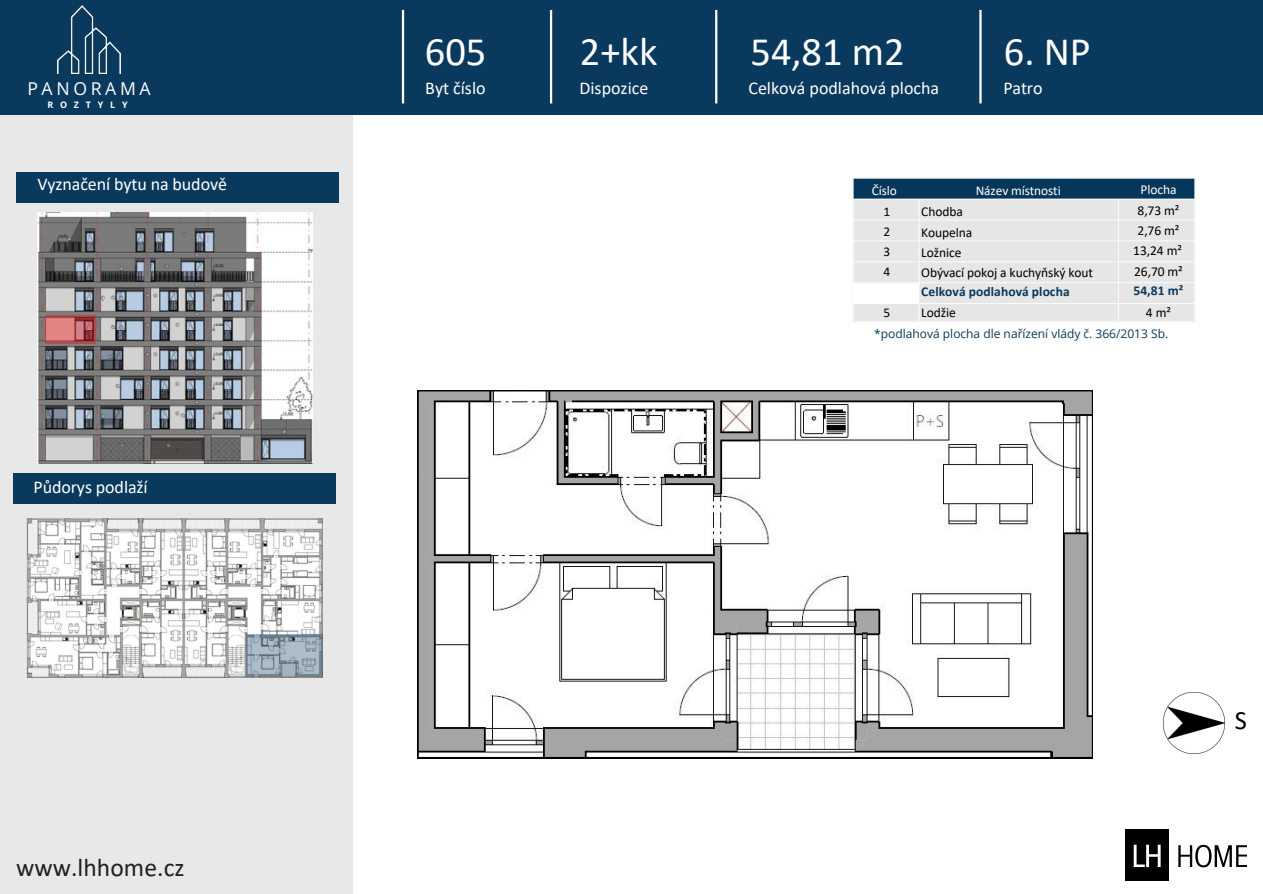
<style>
.page{position:relative;width:1263px;height:894px;background:#fff}
.page>*{position:absolute;margin:0;border:0;box-sizing:border-box;transform-origin:0 0}
.t1{font:40.5px "Calibri";color:#fff}
.t2{font:26.4px "Calibri";color:#010101}
.t3{font:25.5px "Calibri";letter-spacing:.005em;color:#231f20}
.t4{font:18px "Calibri";letter-spacing:-.005em;color:#fff}
.t5{font:17.7px "Open Sans";letter-spacing:.205em;color:#fff}
.t6{font:13.5px/20.1px "Calibri";letter-spacing:-.005em;color:#000}
.t7{font:700 13.5px "Calibri";letter-spacing:.005em;color:#09395d}
.t8{font:13.35px "Calibri";letter-spacing:-.005em;color:#fff}
.t9{font:13.35px/20.1px "Calibri";color:#000;text-align:justify}
.t10{font:12px "Open Sans";color:#09395d}
.t11{font:700 9px "Open Sans";letter-spacing:.76em;color:#fff}
.s1{color:#fff}
.s2{font-weight:700;color:#09395d}
</style>
<div class="page">
<div style="left:0;top:0;width:1263px;height:115px;background:#09395d"></div>
<hr style="left:402px;top:10px;width:2px;height:93px;background:#fff">
<hr style="left:550px;top:10px;width:2px;height:93px;background:#fff">
<hr style="left:715px;top:10px;width:2px;height:93px;background:#fff">
<hr style="left:979px;top:10px;width:3px;height:93px;background:#fff">
<div style="left:0;top:115px;width:352px;height:778px;background:#e8e8e8"></div>
<div style="left:14px;top:473px;width:322px;height:31px;background:#09395d"></div>
<div style="left:16px;top:172px;width:323px;height:31px;background:#09395d"></div>
<svg style="left:1178px;top:844px;width:69px;height:23px"></svg>
<div style="left:1125px;top:829px;width:44px;height:51px;background:#010101"></div>
<svg style="left:1134px;top:844px;width:27px;height:22px"></svg>
<img style="left:58px;top:5px;width:62px;height:69px">
<img style="left:853px;top:178px;width:342px;height:143px">
<img style="left:38px;top:213px;width:274px;height:251px">
<svg style="left:45px;top:315px;width:50px;height:28px"></svg>
<img style="left:27px;top:518px;width:296px;height:159px">
<svg style="left:246px;top:633px;width:77px;height:43px;background:#96a5b1"></svg>
<svg style="left:418px;top:390px;width:675px;height:367px"></svg>
<img style="left:1162px;top:692px;width:63px;height:62px">
<h3 class="t5" style="left:27px;top:76px;width:125px">PANORAMA</h3>
<p class="t11" style="left:47px;top:99px;width:82px">ROZTYLY</p>
<h5 class="t4" style="left:37px;top:176px;width:191px">Vyznačení bytu na budově</h5>
<h5 class="t4" style="left:34px;top:479px;width:116px">Půdorys podlaží</h5>
<h5 class="t3" style="left:16px;top:857px;width:170px">www.lhhome.cz</h5>
<h5 class="t1" style="left:425px;top:34px;width:63px">605</h5>
<h3 class="t1" style="left:580px;top:34px;width:79px">2+kk</h3>
<h5 class="t1" style="left:751px;top:34px;width:156px">54,81 m2</h5>
<p class="t1" style="left:1004px;top:34px;width:88px">6. NP</p>
<p class="t4" style="left:425px;top:80px;width:62px">Byt číslo</p>
<p class="t4" style="left:579px;top:80px;width:70px">Dispozice</p>
<h5 class="t4" style="left:748px;top:80px;width:192px">Celková podlahová plocha</h5>
<h5 class="t4" style="left:1003px;top:80px;width:40px">Patro</h5>
<h4 class="t8" style="left:872px;top:185px;width:27px">Číslo</h4>
<h2 class="t9" style="left:883px;top:202px;width:8px">1<br>2<br>3<br>4</h2>
<h4 class="t9" style="left:883px;top:303px;width:8px">5</h4>
<h4 class="t8" style="left:976px;top:185px;width:87px">Název místnosti</h4>
<h1 class="t6" style="left:921px;top:203px;width:173px">Chodba<br>Koupelna<br>Ložnice<br>Obývací pokoj a kuchyňský kout</h1>
<h4 class="t7" style="left:921px;top:286px;width:150px">Celková podlahová plocha</h4>
<h4 class="t6" style="left:921px;top:303px;width:36px">Lodžie</h4>
<h2 class="t6" style="left:1133px;top:181px;width:52px;text-align:center"><span class="s1">Plocha<br></span>8,73 m²<br>2,76 m²<br>13,24 m²<br>26,70 m²<br><span class="s2">54,81 m²</span></h2>
<p class="t6" style="left:1146px;top:303px;width:27px">4 m²</p>
<p class="t10" style="left:874px;top:325px;width:295px">*podlahová plocha dle nařízení vlády č. 366/2013 Sb.</p>
<p class="t2" style="left:1235px;top:709px;width:14px">S</p>
</div>
